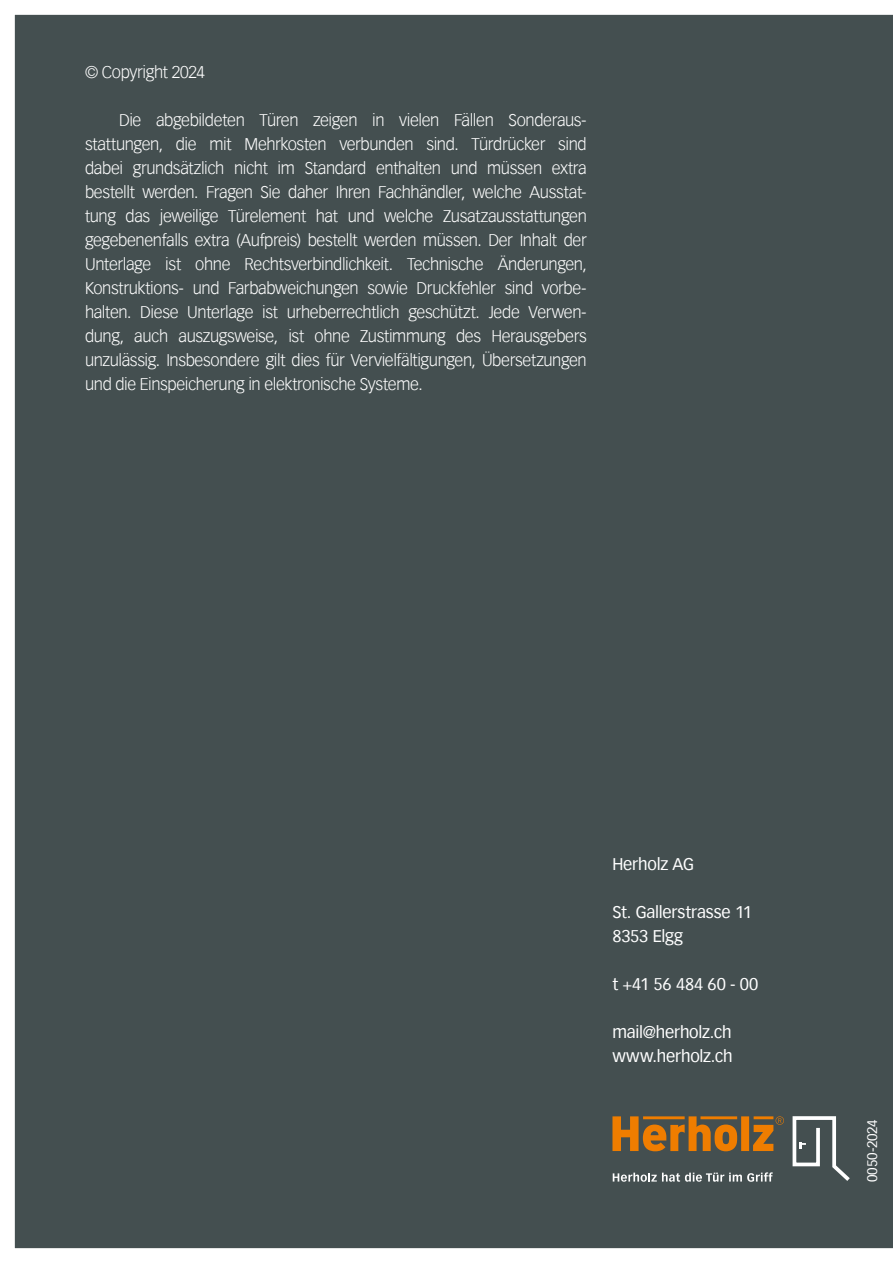
<style>
.page{position:relative;width:893px;height:1263px;background:#fff}
.page>*{position:absolute;margin:0;border:0;box-sizing:border-box;transform-origin:0 0}
.t1{font:300 16.5px/24px "Vectora Com";letter-spacing:-.025em;color:#fff;text-align:justify}
.t2{font:16.5px/24px "Vectora Com";letter-spacing:-.01em;color:#fff}
.t3{font:13.5px "Vectora Com";letter-spacing:-.015em;color:#fff}
</style>
<div class="page">
<div style="left:14px;top:14px;width:879px;height:1235px;background:#444f50"></div>
<svg style="left:792px;top:1116px;width:59px;height:66px"></svg>
<svg style="left:612px;top:1116px;width:172px;height:35px"></svg>
<svg style="left:613px;top:1172px;width:160px;height:10px"></svg>
<p class="t1" style="left:85px;top:60px;width:121px">© Copyright 2024</p>
<p class="t1" style="left:85px;top:108px;width:503px;text-indent:34px">Die abgebildeten Türen zeigen in vielen Fällen Sonderaus&shy;stattungen, die mit Mehrkosten verbunden sind. Türdrücker sind dabei grundsätzlich nicht im Standard enthalten und müssen extra bestellt werden. Fragen Sie daher Ihren Fachhändler, welche Ausstat&shy;tung das jeweilige Türelement hat und welche Zusatzausstattungen gegebenenfalls extra (Aufpreis) bestellt werden müssen. Der Inhalt der Unterlage ist ohne Rechtsverbindlichkeit. Technische Änderungen, Konstruktions- und Farbabweichungen sowie Druckfehler sind vorbe&shy;halten. Diese Unterlage ist urheberrechtlich geschützt. Jede Verwen&shy;dung, auch auszugsweise, ist ohne Zustimmung des Herausgebers unzulässig. Insbesondere gilt dies für Vervielfältigungen, Übersetzungen und die Einspeicherung in elektronische Systeme.</p>
<p class="t2" style="left:612px;top:852px;width:83px">Herholz AG</p>
<p class="t2" style="left:612px;top:900px;width:141px">St. Gallerstrasse 11<br>8353 Elgg</p>
<p class="t2" style="left:612px;top:972px;width:148px">t +41 56 484 60 - 00</p>
<p class="t2" style="left:612px;top:1020px;width:122px">mail@herholz.ch www.herholz.ch</p>
<p class="t3" style="left:864px;top:1182px;width:65px;rotate:-90deg">0050-2024</p>
</div>
